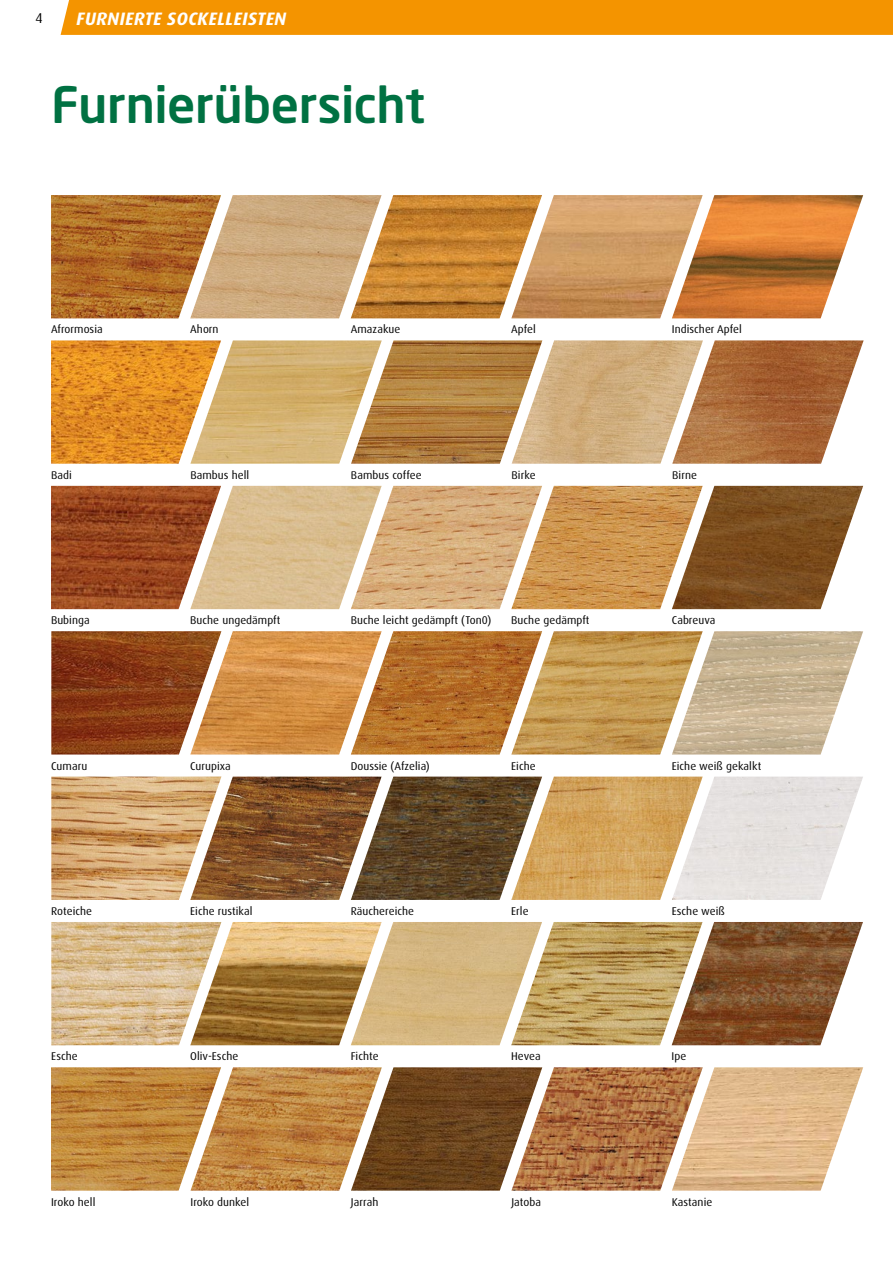
<style>
.page{position:relative;width:893px;height:1263px;background:#fff}
.page>*{position:absolute;margin:0;border:0;box-sizing:border-box;transform-origin:0 0}
.t1{font:500 49.5px "Neo Sans Std";letter-spacing:-.01em;color:#007142}
.t2{font:italic 700 18px "Dax Pro";letter-spacing:.02em;color:#fff}
.t3{font:14.25px "Dax Pro";color:#000}
.t4{font:11.25px "Dax Pro";letter-spacing:.005em;color:#000}
</style>
<div class="page">
<img style="left:221px;top:777px;width:130px;height:123px">
<img style="left:542px;top:777px;width:130px;height:123px">
<img style="left:351px;top:777px;width:191px;height:123px">
<img style="left:672px;top:777px;width:191px;height:123px">
<img style="left:382px;top:340px;width:130px;height:124px">
<img style="left:221px;top:340px;width:161px;height:124px">
<img style="left:51px;top:340px;width:170px;height:124px">
<img style="left:512px;top:340px;width:160px;height:124px">
<img style="left:672px;top:340px;width:192px;height:124px">
<img style="left:51px;top:486px;width:139px;height:123px">
<img style="left:703px;top:486px;width:160px;height:123px">
<img style="left:542px;top:486px;width:161px;height:123px">
<img style="left:382px;top:486px;width:160px;height:123px">
<img style="left:190px;top:486px;width:192px;height:123px">
<img style="left:221px;top:922px;width:130px;height:123px">
<img style="left:702px;top:922px;width:161px;height:123px">
<img style="left:351px;top:922px;width:160px;height:123px">
<img style="left:511px;top:922px;width:191px;height:123px">
<img style="left:51px;top:195px;width:139px;height:123px">
<img style="left:190px;top:195px;width:161px;height:123px">
<img style="left:542px;top:195px;width:130px;height:123px">
<img style="left:351px;top:195px;width:191px;height:123px">
<img style="left:672px;top:195px;width:191px;height:123px">
<img style="left:382px;top:1067px;width:129px;height:124px">
<img style="left:221px;top:1067px;width:161px;height:124px">
<img style="left:511px;top:1067px;width:161px;height:124px">
<img style="left:672px;top:1067px;width:191px;height:124px">
<img style="left:221px;top:631px;width:130px;height:123px">
<img style="left:51px;top:631px;width:170px;height:123px">
<img style="left:351px;top:631px;width:160px;height:123px">
<img style="left:511px;top:631px;width:161px;height:123px">
<img style="left:672px;top:631px;width:191px;height:123px">
<img style="left:51px;top:922px;width:170px;height:123px">
<img style="left:51px;top:1067px;width:170px;height:124px">
<img style="left:51px;top:777px;width:170px;height:123px">
<div style="left:61px;top:0;width:832px;height:35px;background:#f49400"></div>
<p class="t3" style="left:36px;top:9px;width:9px">4</p>
<h2 class="t2" style="left:77px;top:7px;width:211px">FURNIERTE SOCKELLEISTEN</h2>
<h1 class="t1" style="left:51px;top:73px;width:376px">Furnierübersicht</h1>
<p class="t4" style="left:51px;top:322px;width:53px">Afrormosia</p>
<p class="t4" style="left:190px;top:322px;width:30px">Ahorn</p>
<p class="t4" style="left:351px;top:322px;width:51px">Amazakue</p>
<p class="t4" style="left:511px;top:322px;width:26px">Apfel</p>
<p class="t4" style="left:672px;top:322px;width:72px">Indischer Apfel</p>
<p class="t4" style="left:51px;top:468px;width:22px">Badi</p>
<p class="t4" style="left:190px;top:468px;width:60px">Bambus hell</p>
<p class="t4" style="left:351px;top:468px;width:72px">Bambus coffee</p>
<p class="t4" style="left:512px;top:468px;width:26px">Birke</p>
<p class="t4" style="left:672px;top:468px;width:26px">Birne</p>
<p class="t4" style="left:51px;top:613px;width:40px">Bubinga</p>
<p class="t4" style="left:190px;top:613px;width:92px">Buche ungedämpft</p>
<p class="t4" style="left:351px;top:613px;width:142px">Buche leicht gedämpft (Ton0)</p>
<p class="t4" style="left:511px;top:613px;width:80px">Buche gedämpft</p>
<p class="t4" style="left:672px;top:613px;width:45px">Cabreuva</p>
<p class="t4" style="left:51px;top:758px;width:37px">Cumaru</p>
<p class="t4" style="left:190px;top:758px;width:42px">Curupixa</p>
<p class="t4" style="left:351px;top:758px;width:80px">Doussie (Afzelia)</p>
<p class="t4" style="left:511px;top:758px;width:26px">Eiche</p>
<p class="t4" style="left:672px;top:758px;width:91px">Eiche weiß gekalkt</p>
<p class="t4" style="left:51px;top:904px;width:42px">Roteiche</p>
<p class="t4" style="left:190px;top:904px;width:64px">Eiche rustikal</p>
<p class="t4" style="left:351px;top:904px;width:65px">Räuchereiche</p>
<p class="t4" style="left:511px;top:904px;width:19px">Erle</p>
<p class="t4" style="left:672px;top:904px;width:55px">Esche weiß</p>
<p class="t4" style="left:51px;top:1049px;width:28px">Esche</p>
<p class="t4" style="left:190px;top:1049px;width:50px">Oliv-Esche</p>
<p class="t4" style="left:351px;top:1049px;width:29px">Fichte</p>
<p class="t4" style="left:511px;top:1049px;width:31px">Hevea</p>
<p class="t4" style="left:672px;top:1049px;width:16px">Ipe</p>
<p class="t4" style="left:51px;top:1194px;width:46px">Iroko hell</p>
<p class="t4" style="left:190px;top:1194px;width:60px">Iroko dunkel</p>
<p class="t4" style="left:351px;top:1194px;width:29px">Jarrah</p>
<p class="t4" style="left:511px;top:1194px;width:31px">Jatoba</p>
<p class="t4" style="left:672px;top:1194px;width:42px">Kastanie</p>
</div>
